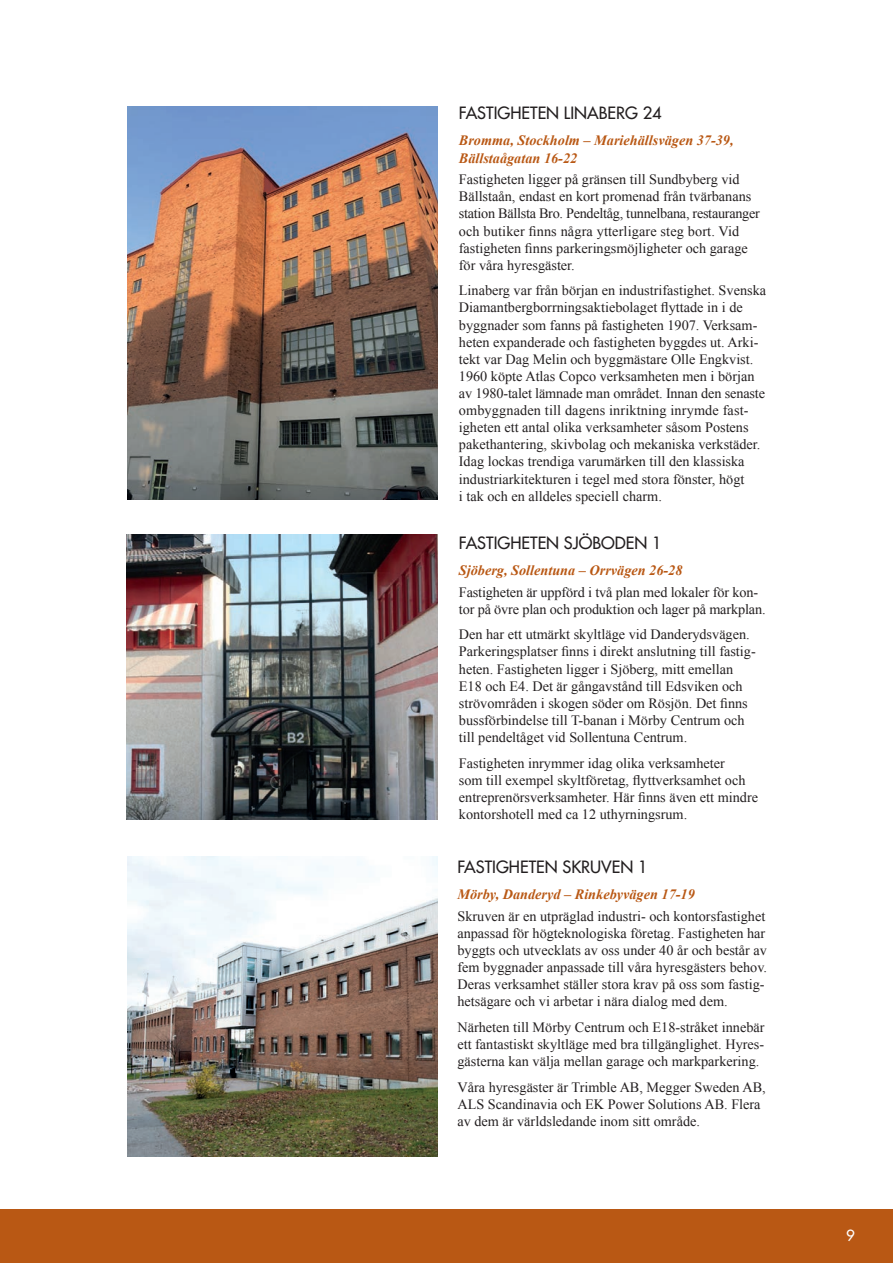
<style>
.page{position:relative;width:893px;height:1263px;background:#fff}
.page>*{position:absolute;margin:0;border:0;box-sizing:border-box;transform-origin:0 0}
.t1{font:16.5px "Futura";color:#231f20}
.t2{font:15px "Futura";color:#fff}
.t3{font:14.25px/17.1px "Times New Roman";color:#231f20}
.t4{font:italic 700 14.25px/18px "Times New Roman";color:#b95814}
</style>
<div class="page">
<div style="left:0;top:1210px;width:893px;height:53px;background:#b95814"></div>
<img style="left:126px;top:535px;width:312px;height:285px">
<img style="left:128px;top:106px;width:310px;height:394px">
<img style="left:128px;top:856px;width:310px;height:301px">
<p class="t1" style="left:459px;top:103px;width:204px">FASTIGHETEN LINABERG 24</p>
<p class="t4" style="left:459px;top:131px;width:276px">Bromma, Stockholm – Mariehällsvägen 37-39,<br>Bällstaågatan 16-22</p>
<p class="t3" style="left:459px;top:171px;width:302px">Fastigheten ligger på gränsen till Sundbyberg vid Bällstaån, endast en kort promenad från tvärbanans station Bällsta Bro. Pendeltåg, tunnelbana, restauranger och butiker finns några ytterligare steg bort. Vid fastigheten finns parkeringsmöjligheter och garage för våra hyresgäster.</p>
<p class="t3" style="left:459px;top:282px;width:309px">Linaberg var från början en industrifastighet. Svenska Diamantbergborrningsaktiebolaget flyttade in i de byggnader som fanns på fastigheten 1907. Verksam&shy;heten expanderade och fastigheten byggdes ut. Arki&shy;tekt var Dag Melin och byggmästare Olle Engkvist.<br>1960 köpte Atlas Copco verksamheten men i början av 1980-talet lämnade man området. Innan den senaste ombyggnaden till dagens inriktning inrymde fast&shy;igheten ett antal olika verksamheter såsom Postens pakethantering, skivbolag och mekaniska verkstäder.<br>Idag lockas trendiga varumärken till den klassiska industriarkitekturen i tegel med stora fönster, högt<br>i tak och en alldeles speciell charm.</p>
<p class="t1" style="left:459px;top:532px;width:204px">FASTIGHETEN SJÖBODEN 1</p>
<p class="t4" style="left:459px;top:561px;width:225px">Sjöberg, Sollentuna – Orrvägen 26-28</p>
<p class="t3" style="left:459px;top:583px;width:308px">Fastigheten är uppförd i två plan med lokaler för kon&shy;tor på övre plan och produktion och lager på markplan.</p>
<p class="t3" style="left:459px;top:626px;width:298px">Den har ett utmärkt skyltläge vid Danderydsvägen.<br>Parkeringsplatser finns i direkt anslutning till fastig&shy;heten. Fastigheten ligger i Sjöberg, mitt emellan E18 och E4. Det är gångavstånd till Edsviken och strövområden i skogen söder om Rösjön. Det finns bussförbindelse till T-banan i Mörby Centrum och till pendeltåget vid Sollentuna Centrum.</p>
<p class="t3" style="left:459px;top:754px;width:301px">Fastigheten inrymmer idag olika verksamheter<br>som till exempel skyltföretag, flyttverksamhet och entreprenörsverksamheter. Här finns även ett mindre kontorshotell med ca 12 uthyrningsrum.</p>
<p class="t1" style="left:457px;top:856px;width:192px">FASTIGHETEN SKRUVEN 1</p>
<p class="t4" style="left:457px;top:885px;width:239px">Mörby, Danderyd – Rinkebyvägen 17-19</p>
<p class="t3" style="left:457px;top:907px;width:311px">Skruven är en utpräglad industri- och kontorsfastighet anpassad för högteknologiska företag. Fastigheten har byggts och utvecklats av oss under 40 år och består av fem byggnader anpassade till våra hyresgästers behov.<br>Deras verksamhet ställer stora krav på oss som fastig&shy;hetsägare och vi arbetar i nära dialog med dem.</p>
<p class="t3" style="left:457px;top:1018px;width:309px;text-align:justify">Närheten till Mörby Centrum och E18-stråket innebär ett fantastiskt skyltläge med bra tillgänglighet. Hyres&shy;gästerna kan välja mellan garage och markparkering.</p>
<p class="t3" style="left:457px;top:1078px;width:310px">Våra hyresgäster är Trimble AB, Megger Sweden AB,<br>ALS Scandinavia och EK Power Solutions AB. Flera av dem är världsledande inom sitt område.</p>
<p class="t2" style="left:846px;top:1226px;width:10px">9</p>
</div>
